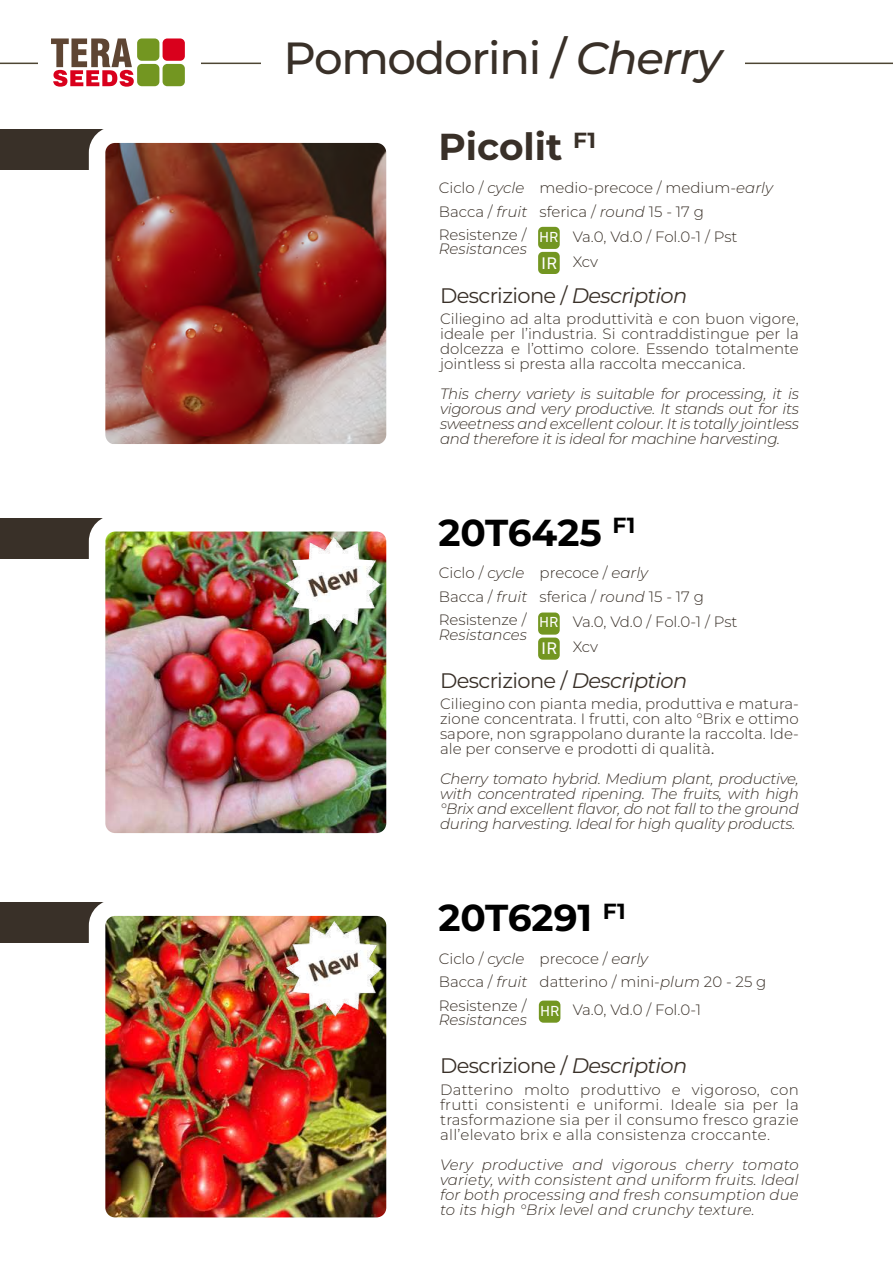
<style>
.page{position:relative;width:893px;height:1263px;background:#fff}
.page>*{position:absolute;margin:0;border:0;box-sizing:border-box;transform-origin:0 0}
.t1{font:500 45px "Montserrat";letter-spacing:-.03em;color:#393028}
.t2{font:700 37.5px "Montserrat";color:#000}
.t3{font:700 37.5px "Montserrat";color:#393028}
.t4{font:21px "Montserrat";letter-spacing:-.03em;color:#393028}
.t5{font:16.5px "Golos UI";color:#fff}
.t6{font:300 15px/23.4px "Montserrat";color:#393028}
.t7{font:italic 300 15px/15px "Montserrat";letter-spacing:-.02em;color:#393028;text-align:justify}
.t8{font:italic 300 15px "Montserrat";color:#393028}
.s1{font-style:italic}
.s2{font-family:"Golos UI";font-weight:400;font-size:14.4px;color:#fff}
.s3{font-weight:400}
</style>
<div class="page">
<hr style="left:0;top:63px;width:893px;height:1px;background:#4d4533">
<div style="left:38px;top:39px;width:162px;height:59px;background:#fff"></div>
<div style="left:137px;top:38px;width:22px;height:23px;background:#739621;border-radius:5px"></div>
<div style="left:163px;top:38px;width:22px;height:23px;background:#d9001c;border-radius:5px"></div>
<div style="left:137px;top:64px;width:22px;height:22px;background:#739621;border-radius:5px"></div>
<div style="left:163px;top:64px;width:22px;height:22px;background:#739621;border-radius:5px"></div>
<svg style="left:51px;top:38px;width:83px;height:49px"></svg>
<div style="left:0;top:130px;width:189px;height:40px;background:#393028"></div>
<img style="left:106px;top:143px;width:280px;height:301px">
<div style="left:89px;top:126px;width:314px;height:335px;border:16px solid #fff;border-radius:18px"></div>
<div style="left:261px;top:22px;width:484px;height:64px;background:#fff"></div>
<div style="left:538px;top:252px;width:22px;height:22px;background:#739621;border-radius:5px"></div>
<div style="left:538px;top:227px;width:22px;height:22px;background:#739621;border-radius:5px"></div>
<div style="left:538px;top:638px;width:22px;height:22px;background:#739621;border-radius:5px"></div>
<div style="left:538px;top:612px;width:22px;height:23px;background:#739621;border-radius:5px"></div>
<div style="left:539px;top:1000px;width:21px;height:23px;background:#739621;border-radius:5px"></div>
<div style="left:0;top:518px;width:189px;height:41px;background:#393028"></div>
<img style="left:106px;top:532px;width:280px;height:300px">
<div style="left:89px;top:515px;width:314px;height:334px;border:16px solid #fff;border-radius:18px"></div>
<div style="left:0;top:903px;width:189px;height:40px;background:#393028"></div>
<img style="left:106px;top:916px;width:280px;height:301px">
<div style="left:89px;top:899px;width:314px;height:335px;border:16px solid #fff;border-radius:18px"></div>
<img style="left:271px;top:916px;width:116px;height:115px">
<img style="left:270px;top:531px;width:116px;height:116px">
<h1 class="t1" style="left:284px;top:27px;width:440px">Pomodorini / <span class="s1">Cherry</span></h1>
<h2 class="t3" style="left:438px;top:120px;width:159px">Picolit <sup>F1</sup></h2>
<p class="t6" style="left:439px;top:176px;width:90px">Ciclo / <span class="s1">cycle<br></span>Bacca / <span class="s1">fruit<br></span>Resistenze /</p>
<p class="t8" style="left:439px;top:239px;width:90px">Resistances</p>
<p class="t6" style="left:540px;top:176px;width:235px">medio-precoce / medium-<span class="s1">early </span>sferica / <span class="s1">round</span> 15 - 17 g</p>
<p class="t5" style="left:541px;top:253px;width:17px">IR</p>
<p class="t6" style="left:573px;top:224px;width:166px;line-height:24.8px;text-indent:-33px"><span class="s2">HR</span> Va.0, Vd.0 / Fol.0-1 / Pst<br>Xcv</p>
<h3 class="t4" style="left:440px;top:281px;width:249px">Descrizione / <span class="s1">Description</span></h3>
<p class="t6" style="left:440px;top:311px;width:360px;line-height:15px;text-align:justify">Ciliegino ad alta produttività e con buon vigore, ideale per l’industria. Si contraddistingue per la dolcezza e l’ottimo colore. Essendo totalmente jointless si presta alla raccolta meccanica.</p>
<p class="t7" style="left:440px;top:386px;width:360px">This cherry variety is suitable for processing, it is vigorous and very productive. It stands out for its sweetness and excellent colour. It is totally jointless and therefore it is ideal for machine harvesting.</p>
<h2 class="t2" style="left:438px;top:505px;width:198px">20T6425 <sup>F1</sup></h2>
<p class="t6" style="left:540px;top:561px;width:166px">precoce / <span class="s1">early<br></span>sferica / <span class="s1">round</span> 15 - 17 g</p>
<p class="t5" style="left:541px;top:639px;width:17px">IR</p>
<p class="t6" style="left:439px;top:561px;width:90px">Ciclo / <span class="s1">cycle<br></span>Bacca / <span class="s1">fruit<br></span>Resistenze /</p>
<p class="t8" style="left:439px;top:624px;width:90px">Resistances</p>
<p class="t6" style="left:573px;top:609px;width:166px;line-height:24.8px;text-indent:-33px"><span class="s2">HR</span> Va.0, Vd.0 / Fol.0-1 / Pst<br>Xcv</p>
<h3 class="t4" style="left:440px;top:666px;width:249px">Descrizione / <span class="s1">Description</span></h3>
<p class="t6" style="left:440px;top:696px;width:360px;line-height:15px;text-align:justify">Ciliegino con pianta media, produttiva e matura&shy;zione concentrata. I frutti, con alto °Brix e ottimo sapore, non sgrappolano durante la raccolta. Ide&shy;ale per conserve e prodotti di qualità<span class="s3">.</span></p>
<p class="t7" style="left:440px;top:771px;width:360px">Cherry tomato hybrid. Medium plant, productive, with concentrated ripening. The fruits, with high °Brix and excellent flavor, do not fall to the ground during harvesting. Ideal for high quality products.</p>
<h2 class="t2" style="left:438px;top:891px;width:189px">20T6291 <sup>F1</sup></h2>
<p class="t6" style="left:540px;top:946px;width:228px">precoce / <span class="s1">early<br></span>datterino / mini<span class="s1">-plum</span> 20 - 25 g</p>
<p class="t6" style="left:540px;top:998px;width:163px"><span class="s2">HR</span> Va.0, Vd.0 / Fol.0-1</p>
<p class="t6" style="left:439px;top:946px;width:90px">Ciclo / <span class="s1">cycle<br></span>Bacca / <span class="s1">fruit<br></span>Resistenze /</p>
<p class="t8" style="left:439px;top:1009px;width:90px">Resistances</p>
<h3 class="t4" style="left:440px;top:1051px;width:249px">Descrizione / <span class="s1">Description</span></h3>
<p class="t6" style="left:440px;top:1081px;width:360px;line-height:15px;text-align:justify">Datterino molto produttivo e vigoroso, con frutti consistenti e uniformi. Ideale sia per la trasformazione sia per il consumo fresco grazie all’elevato brix e alla consistenza croccante.</p>
<p class="t7" style="left:440px;top:1156px;width:360px">Very productive and vigorous cherry tomato variety, with consistent and uniform fruits. Ideal for both processing and fresh consumption due to its high °Brix level and crunchy texture.</p>
</div>
